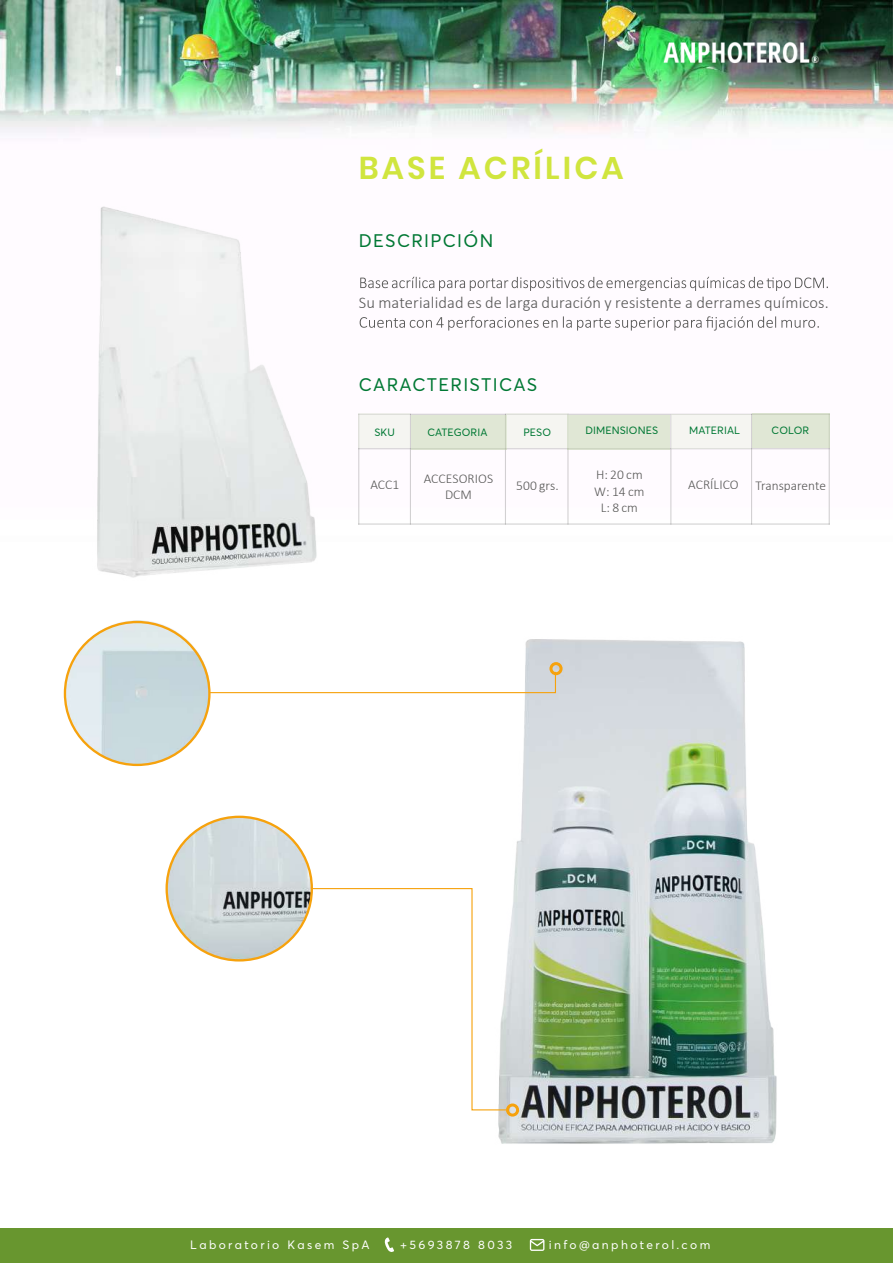
<style>
.page{position:relative;width:893px;height:1263px;background:#fff}
.page>*{position:absolute;margin:0;border:0;box-sizing:border-box;transform-origin:0 0}
.t1{font:600 31.5px "Poppins";letter-spacing:.1em;color:#d0e53e}
.t2{font:18px "Averta Demo PE";letter-spacing:.075em;color:#007834}
.t3{font:300 16.5px "Calibri";letter-spacing:.01em;color:#575756}
.t4{font:300 13.5px/16.2px "Calibri";letter-spacing:.005em;color:#575756;text-align:center}
.t5{font:12px "Averta Demo PE";letter-spacing:.2em;color:#fff}
.t6{font:10.5px "Averta Demo PE";letter-spacing:.01em;color:#007834}
</style>
<div class="page">
<div style="left:0;top:1227px;width:893px;height:36px;background:#68962f"></div>
<svg style="left:530px;top:1239px;width:14px;height:12px"></svg>
<svg style="left:385px;top:1237px;width:9px;height:15px"></svg>
<img style="left:0;top:0;width:893px;height:1228px">
<img style="left:654px;top:26px;width:175px;height:53px">
<svg style="left:360px;top:277px;width:468px;height:14px"></svg>
<svg style="left:360px;top:316px;width:459px;height:15px"></svg>
<hr style="left:358px;top:523px;width:472px;height:2px;background:#1d1d1b">
<hr style="left:358px;top:448px;width:472px;height:1px;background:#1d1d1b">
<hr style="left:358px;top:414px;width:472px;height:1px;background:#1d1d1b">
<hr style="left:829px;top:414px;width:1px;height:111px;background:#1d1d1b">
<hr style="left:751px;top:414px;width:1px;height:111px;background:#1d1d1b">
<hr style="left:670px;top:415px;width:1px;height:110px;background:#1d1d1b">
<hr style="left:567px;top:414px;width:1px;height:111px;background:#1d1d1b">
<hr style="left:505px;top:414px;width:1px;height:111px;background:#1d1d1b">
<hr style="left:410px;top:414px;width:1px;height:111px;background:#1d1d1b">
<hr style="left:358px;top:414px;width:1px;height:111px;background:#1d1d1b">
<div style="left:671px;top:414px;width:80px;height:35px;background:#f5f5f1"></div>
<div style="left:567px;top:415px;width:103px;height:34px;background:#e0e7d5"></div>
<div style="left:411px;top:415px;width:95px;height:34px;background:#e0e7d5"></div>
<div style="left:752px;top:414px;width:77px;height:34px;background:#e0e7d5"></div>
<div style="left:506px;top:414px;width:62px;height:34px;background:#f5f5f1"></div>
<div style="left:359px;top:414px;width:51px;height:34px;background:#f5f5f1"></div>
<img style="left:64px;top:177px;width:271px;height:429px">
<img style="left:460px;top:614px;width:370px;height:550px">
<img style="left:163px;top:812px;width:152px;height:153px">
<img style="left:66px;top:621px;width:143px;height:143px">
<svg style="left:208px;top:671px;width:349px;height:23px"></svg>
<svg style="left:312px;top:887px;width:195px;height:224px"></svg>
<div style="left:506px;top:1103px;width:13px;height:13px;border:3px solid #f6a20d;border-radius:50%"></div>
<div style="left:549px;top:662px;width:14px;height:13px;border:3px solid #f6a20d;border-radius:50%"></div>
<h1 class="t1" style="left:359px;top:150px;width:266px">BASE ACRÍLICA</h1>
<h2 class="t2" style="left:359px;top:228px;width:136px">DESCRIPCIÓN</h2>
<p class="t3" style="left:359px;top:292px;width:472px">Su materialidad es de larga duración y resistente a derrames químicos.</p>
<h2 class="t2" style="left:359px;top:372px;width:180px">CARACTERISTICAS</h2>
<p class="t6" style="left:374px;top:425px;width:22px">SKU</p>
<p class="t6" style="left:427px;top:425px;width:62px">CATEGORIA</p>
<p class="t6" style="left:523px;top:425px;width:29px">PESO</p>
<p class="t6" style="left:585px;top:423px;width:74px">DIMENSIONES</p>
<p class="t6" style="left:689px;top:423px;width:53px">MATERIAL</p>
<p class="t6" style="left:772px;top:423px;width:39px">COLOR</p>
<p class="t4" style="left:424px;top:470px;width:71px">ACCESORIOS<br>DCM</p>
<p class="t4" style="left:594px;top:467px;width:52px">H: 20 cm<br>W: 14 cm<br>L:8cm</p>
<p class="t4" style="left:688px;top:477px;width:139px">ACRÍLICO Transparente</p>
<p class="t4" style="left:370px;top:477px;width:31px">ACC1</p>
<p class="t4" style="left:516px;top:478px;width:44px">500 grs.</p>
<p class="t5" style="left:190px;top:1237px;width:181px">Laboratorio Kasem SpA</p>
<p class="t5" style="left:400px;top:1237px;width:114px">+5693878 8033</p>
<p class="t5" style="left:549px;top:1237px;width:163px">info@anphoterol.com</p>
</div>
